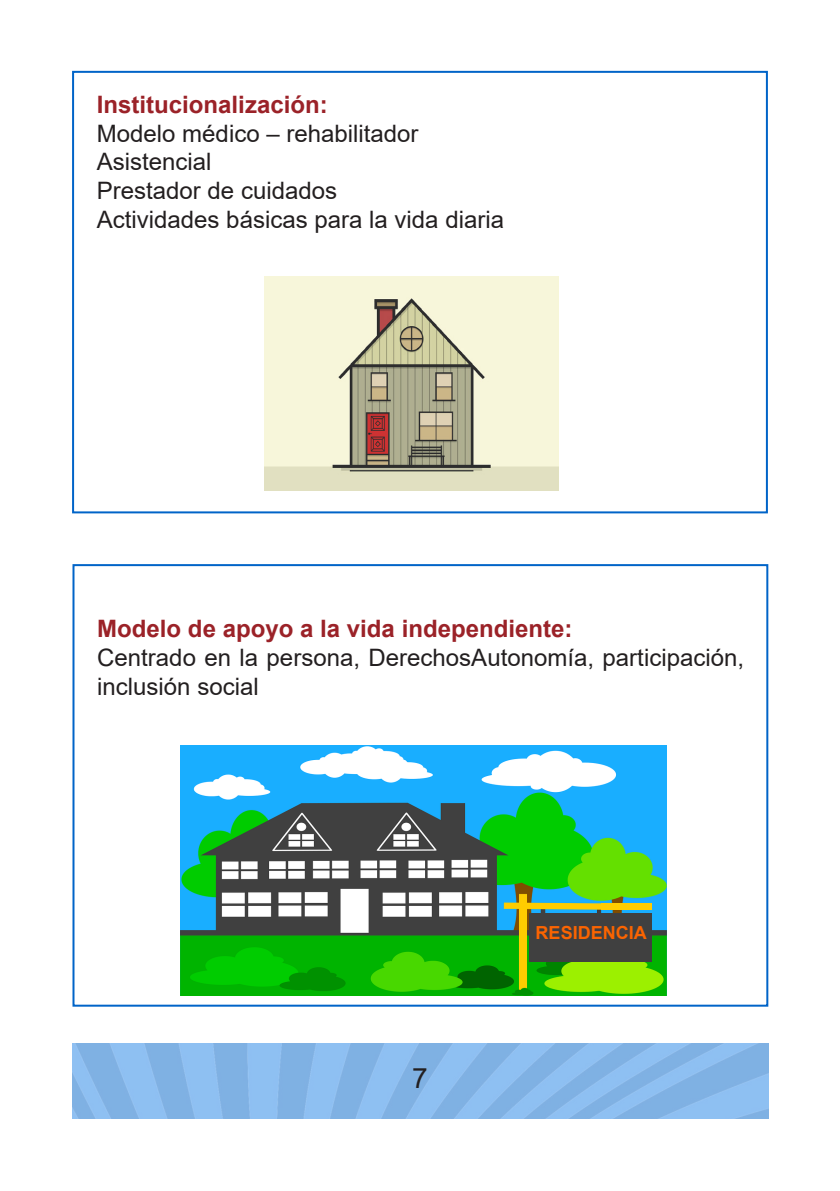
<style>
.page{position:relative;width:840px;height:1191px;background:#fff}
.page>*{position:absolute;margin:0;border:0;box-sizing:border-box;transform-origin:0 0}
.t1{font:28px "Arial";color:#231f20}
.t2{font:24px/28.8px "Arial";color:#231f20}
.t3{font:700 24px "Arial";color:#9b2228}
.t4{font:700 18px "Arial";color:#fb6401}
</style>
<div class="page">
<div style="left:72px;top:71px;width:695px;height:442px;border:2px solid #0064c8"></div>
<div style="left:72px;top:564px;width:695px;height:442px;border:2px solid #0064c8"></div>
<div style="left:72px;top:1043px;width:695px;height:76px;background:#8ab8e7"></div>
<img style="left:180px;top:746px;width:486px;height:249px">
<div style="left:529px;top:913px;width:122px;height:49px;background:#404040"></div>
<div style="left:601px;top:904px;width:50px;height:6px;background:#fc0"></div>
<img style="left:264px;top:276px;width:294px;height:214px">
<p class="t3" style="left:97px;top:87px;width:232px">Institucionalización:</p>
<p class="t2" style="left:97px;top:119px;width:323px">Modelo médico – rehabilitador</p>
<p class="t2" style="left:97px;top:147px;width:116px">Asistencial</p>
<p class="t2" style="left:97px;top:176px;width:242px">Prestador de cuidados</p>
<p class="t2" style="left:97px;top:205px;width:408px">Actividades básicas para la vida diaria</p>
<p class="t3" style="left:97px;top:611px;width:476px">Modelo de apoyo a la vida independiente:</p>
<p class="t2" style="left:97px;top:643px;width:648px">Centrado en la persona, DerechosAutonomía, participación, inclusión social</p>
<p class="t1" style="left:412px;top:1058px;width:17px">7</p>
<p class="t4" style="left:535px;top:920px;width:113px">RESIDENCIA</p>
</div>
